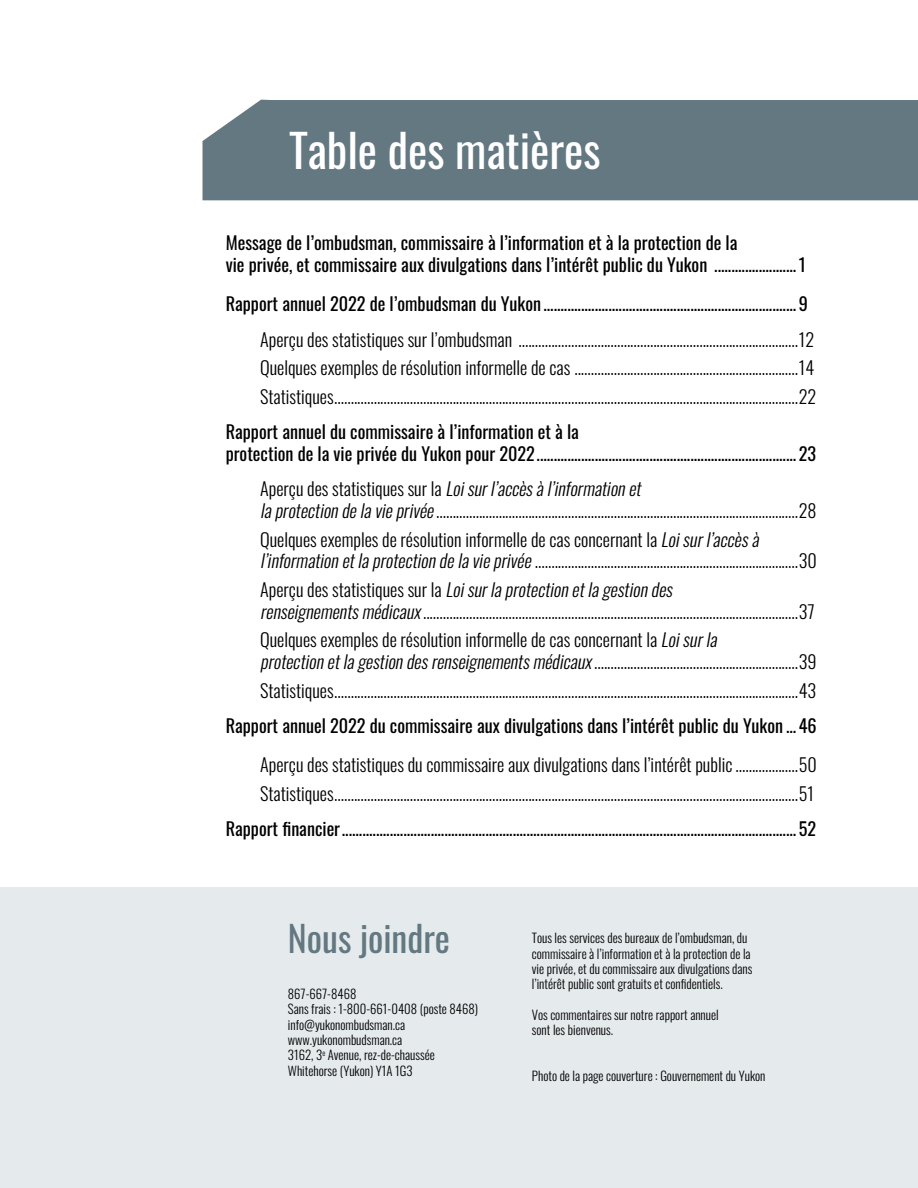
<style>
.page{position:relative;width:918px;height:1188px;background:#fff}
.page>*{position:absolute;margin:0;border:0;box-sizing:border-box;transform-origin:0 0}
.t1{font:45.9px "Oswald";color:#fff}
.t2{font:36px "Oswald";color:#647882}
.t3{font:300 18.15px/21.8px "Oswald";color:#000}
.Header_2{font:18.15px/21.8px "Oswald";color:#000}
.t4{font:300 12.75px/15.3px "Oswald";color:#000}
.s1{font-style:italic}
</style>
<div class="page">
<div style="left:0;top:887px;width:918px;height:301px;background:#e5eaec"></div>
<div style="left:202px;top:100px;width:716px;height:100px;background:#647882"></div>
<p class="t1" style="left:289px;top:110px;width:313px">Table des matières</p>
<p class="Header_2" style="left:226px;top:230px;width:582px">Message de l’ombudsman, commissaire à l’information et à la protection de la<br>vie privée, et commissaire aux divulgations dans l’intérêt public du Yukon ........................1</p>
<p class="Header_2" style="left:226px;top:291px;width:584px">Rapport annuel 2022 de l’ombudsman du Yukon .......................................................................... 9</p>
<p class="t3" style="left:260px;top:327px;width:556px">Aperçu des statistiques sur l’ombudsman .....................................................................................12</p>
<p class="t3" style="left:260px;top:355px;width:556px">Quelques exemples de résolution informelle de cas ....................................................................14</p>
<p class="t3" style="left:260px;top:384px;width:558px">Statistiques.............................................................................................................................................22</p>
<p class="Header_2" style="left:226px;top:419px;width:592px">Rapport annuel du commissaire à l’information et à la<br>protection de la vie privée du Yukon pour 2022............................................................................ 23</p>
<p class="t3" style="left:260px;top:476px;width:558px">A p e rç u d es stat i st i q u es s u r l a <span class="s1">Loisurl’accèsàl’informationet laprotectiondelavieprivée</span>..............................................................................................................28</p>
<p class="t3" style="left:260px;top:527px;width:558px">Quelques exemples de résolution informelle de cas concernant la <span class="s1">Loisurl’accèsà l’informationetlaprotectiondelavieprivée</span>................................................................................30</p>
<p class="t3" style="left:260px;top:577px;width:556px">A p e r ç u d e s s t a t i s t i q u e s s u r l a <span class="s1">Loisurlaprotectionetlagestiondes renseignementsmédicaux</span>..................................................................................................................37</p>
<p class="t3" style="left:260px;top:627px;width:558px">Quelques exemples de résolution informelle de cas concernant la <span class="s1">Loisurla protectionetlagestiondesrenseignementsmédicaux</span>..............................................................39</p>
<p class="t3" style="left:260px;top:678px;width:558px">Statistiques.............................................................................................................................................43</p>
<p class="Header_2" style="left:226px;top:713px;width:592px">Rapport annuel 2022 du commissaire aux divulgations dans l’intérêt public du Yukon ... 46</p>
<p class="t3" style="left:260px;top:752px;width:558px">Aperçu des statistiques du commissaire aux divulgations dans l’intérêt public ...................50</p>
<p class="t3" style="left:260px;top:781px;width:555px">Statistiques.............................................................................................................................................51</p>
<p class="Header_2" style="left:226px;top:816px;width:592px">Rapport financier..................................................................................................................................... 52</p>
<p class="t2" style="left:288px;top:906px;width:164px">Nous joindre</p>
<p class="t4" style="left:288px;top:985px;width:70px">867-667-8468</p>
<p class="t4" style="left:288px;top:1000px;width:192px">Sans frais : 1-800-661-0408 (poste 8468)</p>
<p class="t4" style="left:288px;top:1016px;width:119px">info@yukonombudsman.ca</p>
<p class="t4" style="left:288px;top:1031px;width:116px">www.yukonombudsman.ca</p>
<p class="t4" style="left:288px;top:1046px;width:148px">3162, 3<sup>e</sup> Avenue, rez-de-chaussée</p>
<p class="t4" style="left:288px;top:1061px;width:126px">Whitehorse (Yukon) Y1A 1G3</p>
<p class="t4" style="left:532px;top:929px;width:222px">Tous les services des bureaux de l’ombudsman, du commissaire à l’information et à la protection de la vie privée, et du commissaire aux divulgations dans l’intérêt public sont gratuits et confidentiels.</p>
<p class="t4" style="left:532px;top:1006px;width:188px">Vos commentaires sur notre rapport annuel</p>
<p class="t4" style="left:532px;top:1021px;width:83px">sont les bienvenus.</p>
<p class="t4" style="left:532px;top:1067px;width:235px">Photo de la page couverture : Gouvernement du Yukon</p>
</div>
